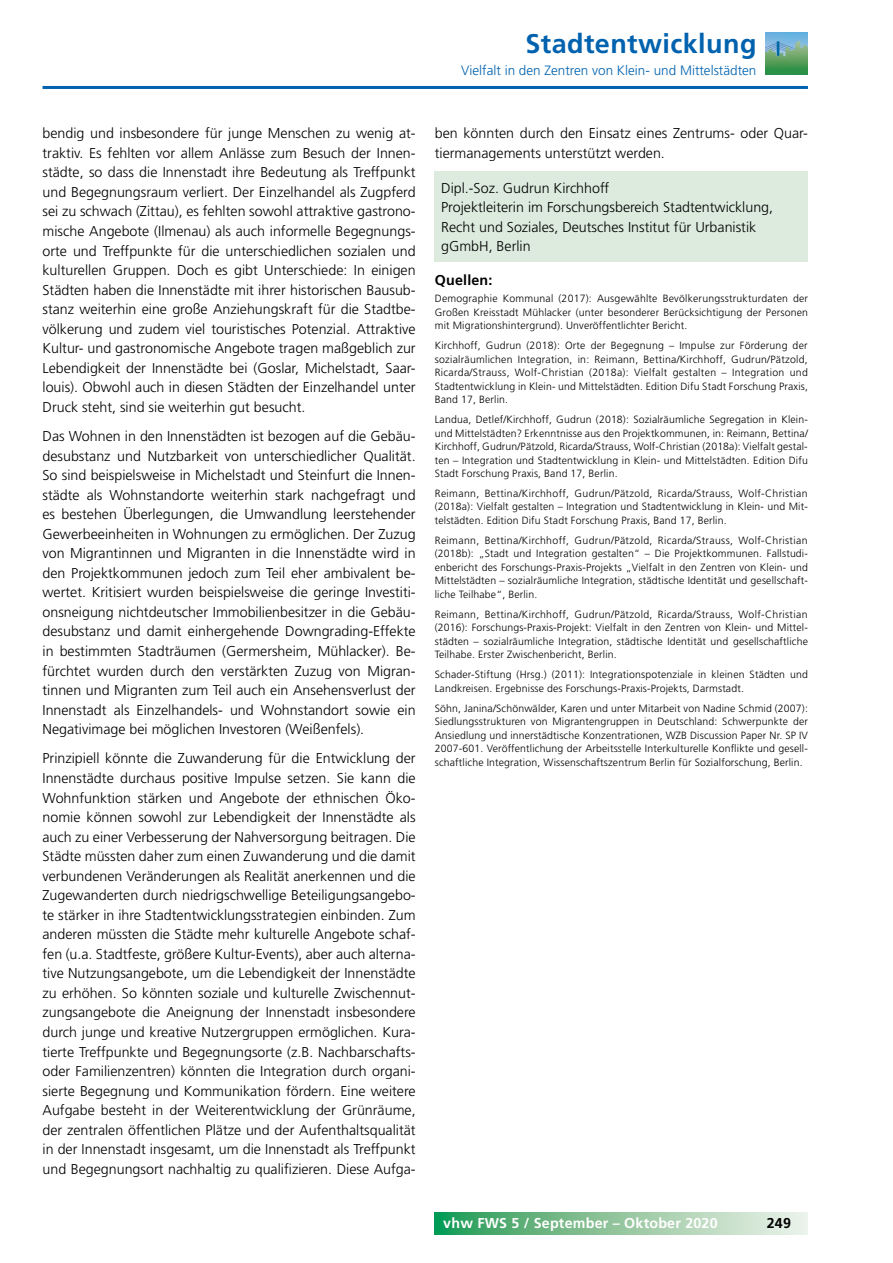
<style>
.page{position:relative;width:893px;height:1263px;background:#fff}
.page>*{position:absolute;margin:0;border:0;box-sizing:border-box;transform-origin:0 0}
.t1{font:700 27px "Frutiger LT Std";letter-spacing:.015em;color:#0062ae}
.t2{font:300 14.25px/19.5px "Frutiger LT Std";color:#000;text-align:justify}
.t3{font:700 14.25px "Frutiger LT Std";letter-spacing:.015em;color:#fff}
.t4{font:700 14.25px "Frutiger LT Std";letter-spacing:.015em;color:#000}
.t5{font:300 13.5px "Frutiger LT Std";color:#0062ae}
.t6{font:300 10.5px/13.5px "Frutiger LT Std";letter-spacing:.015em;color:#000;text-align:justify}
</style>
<div class="page">
<hr style="left:43px;top:86px;width:765px;height:3px;background:#0062ae">
<svg style="left:435px;top:1213px;width:373px;height:21px;background:#8ec69f"></svg>
<img style="left:766px;top:32px;width:42px;height:43px">
<div style="left:435px;top:171px;width:373px;height:91px;background:#dcebdd"></div>
<h1 class="t1" style="left:525px;top:28px;width:233px">Stadtentwicklung</h1>
<p class="t5" style="left:461px;top:62px;width:297px">Vielfalt in den Zentren von Klein- und Mittelstädten</p>
<p class="t2" style="left:43px;top:124px;width:375px">bendig und insbesondere für junge Menschen zu wenig at&shy;traktiv. Es fehlten vor allem Anlässe zum Besuch der Innen&shy;städte, so dass die Innenstadt ihre Bedeutung als Treffpunkt und Begegnungsraum verliert. Der Einzelhandel als Zugpferd sei zu schwach (Zittau), es fehlten sowohl attraktive gastrono&shy;mische Angebote (Ilmenau) als auch informelle Begegnungs&shy;orte und Treffpunkte für die unterschiedlichen sozialen und kulturellen Gruppen. Doch es gibt Unterschiede: In einigen Städten haben die Innenstädte mit ihrer historischen Bausub&shy;stanz weiterhin eine große Anziehungskraft für die Stadtbe&shy;völkerung und zudem viel touristisches Potenzial. Attraktive Kultur- und gastronomische Angebote tragen maßgeblich zur Lebendigkeit der Innenstädte bei (Goslar, Michelstadt, Saar&shy;louis). Obwohl auch in diesen Städten der Einzelhandel unter Druck steht, sind sie weiterhin gut besucht.</p>
<p class="t2" style="left:43px;top:427px;width:375px">Das Wohnen in den Innenstädten ist bezogen auf die Gebäu&shy;desubstanz und Nutzbarkeit von unterschiedlicher Qualität.<br>So sind beispielsweise in Michelstadt und Steinfurt die Innen&shy;städte als Wohnstandorte weiterhin stark nachgefragt und es bestehen Überlegungen, die Umwandlung leerstehender Gewerbeeinheiten in Wohnungen zu ermöglichen. Der Zuzug von Migrantinnen und Migranten in die Innenstädte wird in den Projektkommunen jedoch zum Teil eher ambivalent be&shy;wertet. Kritisiert wurden beispielsweise die geringe Investiti&shy;onsneigung nichtdeutscher Immobilienbesitzer in die Gebäu&shy;desubstanz und damit einhergehende Downgrading-Effekte in bestimmten Stadträumen (Germersheim, Mühlacker). Be&shy;fürchtet wurden durch den verstärkten Zuzug von Migran&shy;tinnen und Migranten zum Teil auch ein Ansehensverlust der Innenstadt als Einzelhandels- und Wohnstandort sowie ein Negativimage bei möglichen Investoren (Weißenfels).</p>
<p class="t2" style="left:43px;top:749px;width:375px">Prinzipiell könnte die Zuwanderung für die Entwicklung der Innenstädte durchaus positive Impulse setzen. Sie kann die Wohnfunktion stärken und Angebote der ethnischen Öko&shy;nomie können sowohl zur Lebendigkeit der Innenstädte als auch zu einer Verbesserung der Nahversorgung beitragen. Die Städte müssten daher zum einen Zuwanderung und die damit verbundenen Veränderungen als Realität anerkennen und die Zugewanderten durch niedrigschwellige Beteiligungsangebo&shy;te stärker in ihre Stadtentwicklungsstrategien einbinden. Zum anderen müssten die Städte mehr kulturelle Angebote schaf&shy;fen (u.a. Stadtfeste, größere Kultur-Events), aber auch alterna&shy;tive Nutzungsangebote, um die Lebendigkeit der Innenstädte zu erhöhen. So könnten soziale und kulturelle Zwischennut&shy;zungsangebote die Aneignung der Innenstadt insbesondere durch junge und kreative Nutzergruppen ermöglichen. Kura&shy;tierte Treffpunkte und Begegnungsorte (z.B. Nachbarschafts&shy;oder Familienzentren) könnten die Integration durch organi&shy;sierte Begegnung und Kommunikation fördern. Eine weitere Aufgabe besteht in der Weiterentwicklung der Grünräume, der zentralen öffentlichen Plätze und der Aufenthaltsqualität in der Innenstadt insgesamt, um die Innenstadt als Treffpunkt und Begegnungsort nachhaltig zu qualifizieren. Diese Aufga-</p>
<p class="t2" style="left:435px;top:124px;width:375px">ben könnten durch den Einsatz eines Zentrums- oder Quar&shy;tiermanagements unterstützt werden.</p>
<p class="t2" style="left:441px;top:178px;width:333px;text-align:left">Dipl.-Soz. Gudrun Kirchhoff<br>Projektleiterin im Forschungsbereich Stadtentwicklung, Recht und Soziales, Deutsches Institut für Urbanistik gGmbH, Berlin</p>
<p class="t4" style="left:435px;top:271px;width:59px">Quellen:</p>
<p class="t6" style="left:435px;top:292px;width:375px">Demographie Kommunal (2017): Ausgewählte Bevölkerungsstrukturdaten der Großen Kreisstadt Mühlacker (unter besonderer Berücksichtigung der Personen mit Migrationshintergrund). Unveröffentlichter Bericht.</p>
<p class="t6" style="left:435px;top:339px;width:375px">Kirchhoff, Gudrun (2018): Orte der Begegnung – Impulse zur Förderung der sozialräumlichen Integration, in: Reimann, Bettina/Kirchhoff, Gudrun/Pätzold, Ricarda/Strauss, Wolf-Christian (2018a): Vielfalt gestalten – Integration und Stadtentwicklung in Klein- und Mittelstädten. Edition Difu Stadt Forschung Praxis, Band 17, Berlin.</p>
<p class="t6" style="left:435px;top:413px;width:375px">Landua, Detlef/Kirchhoff, Gudrun (2018): Sozialräumliche Segregation in Klein&shy;und Mittelstädten? Erkenntnisse aus den Projektkommunen, in: Reimann, Bettina/ Kirchhoff, Gudrun/Pätzold, Ricarda/Strauss, Wolf-Christian (2018a): Vielfalt gestal&shy;ten – Integration und Stadtentwicklung in Klein- und Mittelstädten. Edition Difu Stadt Forschung Praxis, Band 17, Berlin.</p>
<p class="t6" style="left:435px;top:487px;width:375px">Reimann, Bettina/Kirchhoff, Gudrun/Pätzold, Ricarda/Strauss, Wolf-Christian (2018a): Vielfalt gestalten – Integration und Stadtentwicklung in Klein- und Mit&shy;telstädten. Edition Difu Stadt Forschung Praxis, Band 17, Berlin.</p>
<p class="t6" style="left:435px;top:534px;width:375px">Reimann, Bettina/Kirchhoff, Gudrun/Pätzold, Ricarda/Strauss, Wolf-Christian (2018b): „Stadt und Integration gestalten“ – Die Projektkommunen. Fallstudi&shy;enbericht des Forschungs-Praxis-Projekts „Vielfalt in den Zentren von Klein- und Mittelstädten – sozialräumliche Integration, städtische Identität und gesellschaft&shy;liche Teilhabe“, Berlin.</p>
<p class="t6" style="left:435px;top:607px;width:375px">Reimann, Bettina/Kirchhoff, Gudrun/Pätzold, Ricarda/Strauss, Wolf-Christian (2016): Forschungs-Praxis-Projekt: Vielfalt in den Zentren von Klein- und Mittel&shy;städten – sozialräumliche Integration, städtische Identität und gesellschaftliche Teilhabe. Erster Zwischenbericht, Berlin.</p>
<p class="t6" style="left:435px;top:668px;width:375px">Schader-Stiftung (Hrsg.) (2011): Integrationspotenziale in kleinen Städten und<br>Landkreisen. Ergebnisse des Forschungs-Praxis-Projekts, Darmstadt.</p>
<p class="t6" style="left:435px;top:701px;width:375px">Söhn, Janina/Schönwälder, Karen und unter Mitarbeit von Nadine Schmid (2007):<br>Siedlungsstrukturen von Migrantengruppen in Deutschland: Schwerpunkte der Ansiedlung und innerstädtische Konzentrationen, WZB Discussion Paper Nr. SP IV 2007-601. Veröffentlichung der Arbeitsstelle Interkulturelle Konflikte und gesell&shy;schaftliche Integration, Wissenschaftszentrum Berlin für Sozialforschung, Berlin.</p>
<p class="t3" style="left:443px;top:1215px;width:276px">vhw FWS 5 / September – Oktober 2020</p>
<p class="t4" style="left:767px;top:1214px;width:26px">249</p>
</div>
